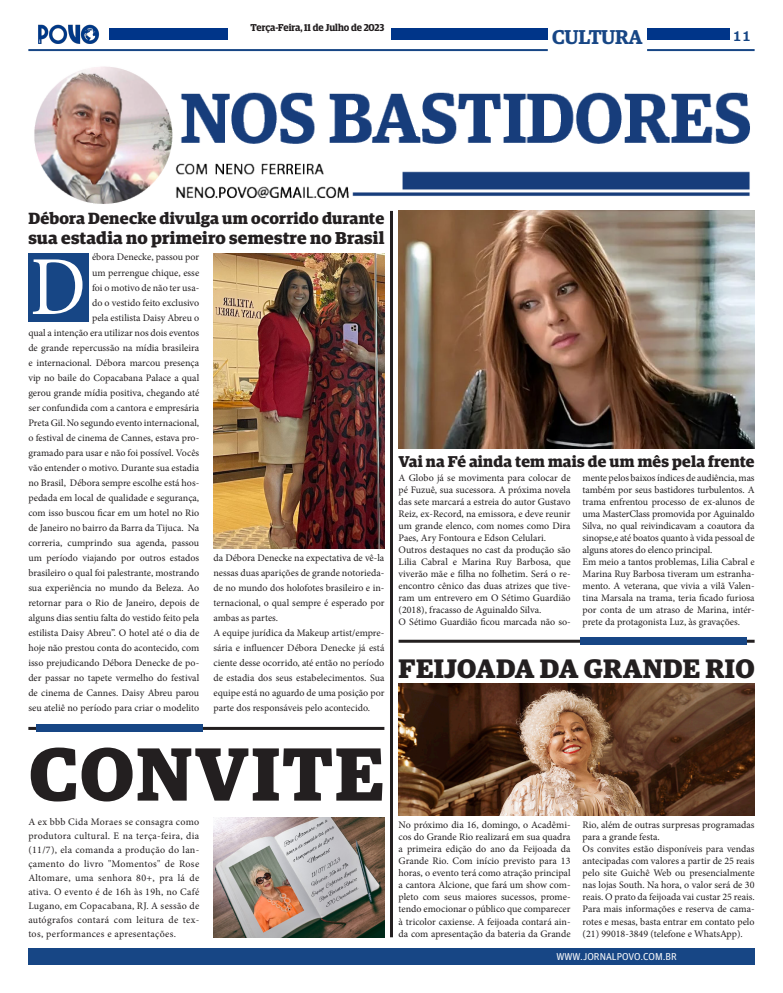
<style>
.page{position:relative;width:783px;height:993px;background:#fff}
.page>*{position:absolute;margin:0;border:0;box-sizing:border-box;transform-origin:0 0}
.t1{font:83.8px "Minion Pro";color:#fff;scale:.9 1}
.t2{font:700 75.2px "Guardian Egyptian";letter-spacing:.03em;color:#231f20}
.t3{font:700 26.8px "Guardian Egyptian";letter-spacing:.01em;color:#231f20}
.t4{font:600 20px "Guardian Egyptian";letter-spacing:-.02em;color:#174685}
.t5{font:700 17.2px "Guardian Egyptian";letter-spacing:.01em;color:#231f20}
.t6{font:700 16.2px "Guardian Egyptian";letter-spacing:.01em;color:#231f20}
.t7{font:16px "Clarendon BT";color:#174685}
.t8{font:700 15.7px "Guardian Egyptian";letter-spacing:.01em;color:#231f20}
.t9{font:10px/15px "Minion Pro";color:#231f20;text-align:justify}
.t10{font:600 10px "Guardian Egyptian Display";color:#231f20}
.t11{font:10px "Guardian Agate Sans G1 D Regular";color:#fff}
</style>
<div class="page">
<div style="left:28px;top:947px;width:726px;height:17px;background:#174685"></div>
<img style="left:38px;top:24px;width:62px;height:20px">
<div style="left:647px;top:28px;width:82px;height:12px;background:#003589"></div>
<hr style="left:647px;top:49px;width:107px;height:2px;background:#174685">
<div style="left:391px;top:28px;width:156px;height:12px;background:#003589"></div>
<hr style="left:28px;top:49px;width:519px;height:2px;background:#174685">
<div style="left:109px;top:28px;width:118px;height:12px;background:#003589"></div>
<img style="left:34px;top:66px;width:720px;height:145px">
<hr style="left:398px;top:639px;width:356px;height:3px;background:#231f20">
<div style="left:580px;top:637px;width:166px;height:7px;background:#174685"></div>
<div style="left:28px;top:253px;width:61px;height:68px;background:#174685"></div>
<img style="left:213px;top:253px;width:171px;height:295px">
<img style="left:398px;top:211px;width:356px;height:237px">
<img style="left:213px;top:817px;width:171px;height:119px">
<img style="left:398px;top:683px;width:356px;height:132px">
<hr style="left:28px;top:726px;width:356px;height:3px;background:#231f20">
<div style="left:37px;top:724px;width:166px;height:7px;background:#174685"></div>
<hr style="left:390px;top:211px;width:3px;height:725px;background:#231f20">
<p class="t10" style="left:250px;top:22px;width:135px">Terça-Feira, 11 de Julho de 2023</p>
<h3 class="t4" style="left:552px;top:22px;width:92px">CULTURA</h3>
<h3 class="t7" style="left:732px;top:25px;width:21px">11</h3>
<p class="t6" style="left:28px;top:205px;width:357px">Débora Denecke divulga um ocorrido durante</p>
<p class="t5" style="left:28px;top:225px;width:357px">sua estadia no primeiro semestre no Brasil</p>
<p class="t9" style="left:28px;top:250px;width:172px;text-align:right">ébora Denecke, passou por<br>um perrengue chique, esse<br>foi o motivo de não ter usa-<br>do o vestido feito exclusivo<br>pela estilista Daisy Abreu o<br>qual a intenção era utilizar nos dois eventos de grande repercussão na mídia brasileira e internacional. Débora marcou presença vip no baile do Copacabana Palace a qual gerou grande mídia positiva, chegando até ser confundida com a cantora e empresária Preta Gil. No segundo evento internacional, o festival de cinema de Cannes, estava pro&shy;gramado para usar e não foi possível. Vocês vão entender o motivo. Durante sua estadia no Brasil, Débora sempre escolhe está hos&shy;pedada em local de qualidade e segurança, com isso buscou ficar em um hotel no Rio de Janeiro no bairro da Barra da Tijuca. Na correria, cumprindo sua agenda, passou um período viajando por outros estados brasileiro o qual foi palestrante, mostrando sua experiência no mundo da Beleza. Ao retornar para o Rio de Janeiro, depois de alguns dias sentiu falta do vestido feito pela estilista Daisy Abreu”. O hotel até o dia de hoje não prestou conta do acontecido, com isso prejudicando Débora Denecke de po&shy;der passar no tapete vermelho do festival de cinema de Cannes. Daisy Abreu parou seu ateliê no período para criar o modelito</p>
<p class="t1" style="left:30px;top:231px;width:63px">D</p>
<p class="t9" style="left:213px;top:550px;width:172px">da Débora Denecke na expectativa de vê-la nessas duas aparições de grande notorieda&shy;de no mundo dos holofotes brasileiro e in&shy;ternacional, o qual sempre é esperado por ambas as partes.</p>
<p class="t9" style="left:213px;top:625px;width:172px">A equipe jurídica da Makeup artist/empre&shy;sária e influencer Débora Denecke já está ciente desse ocorrido, até então no período de estadia dos seus estabelecimentos. Sua equipe está no aguardo de uma posição por parte dos responsáveis pelo acontecido.</p>
<p class="t2" style="left:29px;top:716px;width:356px">CONVITE</p>
<p class="t8" style="left:398px;top:449px;width:357px">Vai na Fé ainda tem mais de um mês pela frente</p>
<p class="t9" style="left:398px;top:471px;width:173px;line-height:12px">A Globo já se movimenta para colocar de pé Fuzuê, sua sucessora. A próxima novela das sete marcará a estreia do autor Gustavo Reiz, ex-Record, na emissora, e deve reunir um grande elenco, com nomes como Dira Paes, Ary Fontoura e Edson Celulari.</p>
<p class="t9" style="left:398px;top:543px;width:173px;line-height:12px">Outros destaques no cast da produção são Lilia Cabral e Marina Ruy Barbosa, que viverão mãe e filha no folhetim. Será o re&shy;encontro cênico das duas atrizes que tive&shy;ram um entrevero em O Sétimo Guardião (2018), fracasso de Aguinaldo Silva.</p>
<p class="t9" style="left:398px;top:614px;width:173px">O Sétimo Guardião ficou marcada não so-</p>
<p class="t9" style="left:582px;top:471px;width:173px;line-height:12px">mente pelos baixos índices de audiência, mas também por seus bastidores turbulentos. A trama enfrentou processo de ex-alunos de uma MasterClass promovida por Aguinaldo Silva, no qual reivindicavam a coautora da sinopse,e até boatos quanto à vida pessoal de alguns atores do elenco principal.</p>
<p class="t9" style="left:582px;top:555px;width:173px;line-height:12px">Em meio a tantos problemas, Lilia Cabral e Marina Ruy Barbosa tiveram um estranha&shy;mento. A veterana, que vivia a vilã Valen&shy;tina Marsala na trama, teria ficado furiosa por conta de um atraso de Marina, intér&shy;prete da protagonista Luz, às gravações.</p>
<p class="t3" style="left:398px;top:648px;width:357px">FEIJOADA DA GRANDE RIO</p>
<p class="t9" style="left:28px;top:814px;width:172px;line-height:14px">A ex bbb Cida Moraes se consagra como produtora cultural. E na terça-feira, dia (11/7), ela comanda a produção do lan&shy;çamento do livro "Momentos" de Rose Altomare, uma senhora 80+, pra lá de ativa. O evento é de 16h às 19h, no Café Lugano, em Copacabana, RJ. A sessão de autógrafos contará com leitura de tex&shy;tos, performances e apresentações.</p>
<p class="t9" style="left:398px;top:819px;width:173px;line-height:12px">No próximo dia 16, domingo, o Acadêmi&shy;cos do Grande Rio realizará em sua quadra a primeira edição do ano da Feijoada da Grande Rio. Com início previsto para 13 horas, o evento terá como atração principal a cantora Alcione, que fará um show com&shy;pleto com seus maiores sucessos, prome&shy;tendo emocionar o público que comparecer à tricolor caxiense. A feijoada contará ain&shy;da com apresentação da bateria da Grande</p>
<p class="t9" style="left:582px;top:819px;width:173px;line-height:12px">Rio, além de outras surpresas programadas para a grande festa.</p>
<p class="t9" style="left:582px;top:843px;width:173px;line-height:12px">Os convites estão disponíveis para vendas antecipadas com valores a partir de 25 reais pelo site Guichê Web ou presencialmente nas lojas South. Na hora, o valor será de 30 reais. O prato da feijoada vai custar 25 reais.<br>Para mais informações e reserva de cama&shy;rotes e mesas, basta entrar em contato pelo (21) 99018-3849 (telefone e WhatsApp).</p>
<p class="t11" style="left:556px;top:949px;width:122px">WWW.JORNALPOVO.COM.BR</p>
</div>
